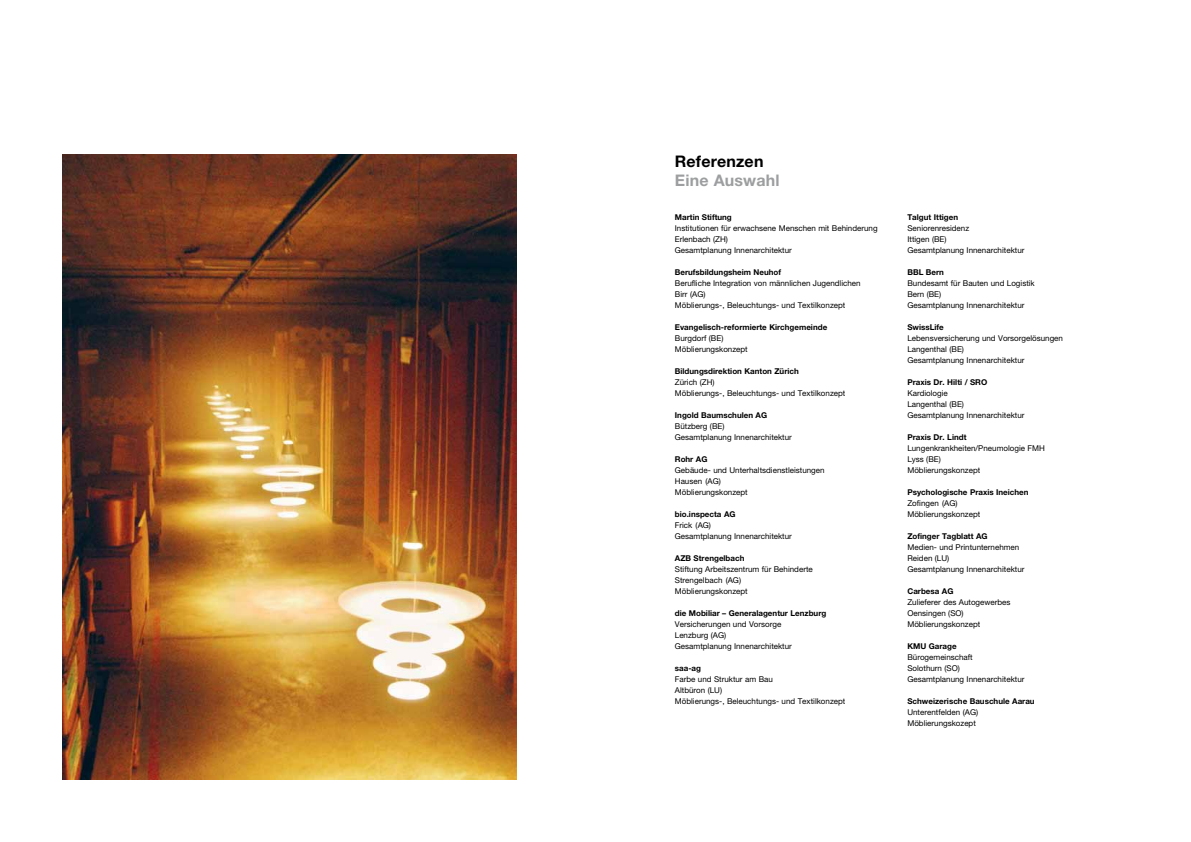
<style>
.page{position:relative;width:1191px;height:842px;background:#fff}
.page>*{position:absolute;margin:0;border:0;box-sizing:border-box;transform-origin:0 0}
.t1{font:700 16px "Helvetica Neue";letter-spacing:.01em;color:#9c9e9f}
.t2{font:700 16px "Helvetica Neue";letter-spacing:.01em;color:#000}
.t3{font:8px/11px "Helvetica Neue";color:#000}
.t4{font:700 8px "Helvetica Neue";color:#000}
</style>
<div class="page">
<img style="left:62px;top:154px;width:454px;height:626px">
<h1 class="t2" style="left:675px;top:151px;width:90px">Referenzen</h1>
<h1 class="t1" style="left:675px;top:171px;width:106px">Eine Auswahl</h1>
<p class="t4" style="left:675px;top:212px;width:58px">Martin Stiftung</p>
<p class="t3" style="left:675px;top:222px;width:204px">Institutionen für erwachsene Menschen mit Behinderung<br>Erlenbach (ZH)<br>Gesamtplanung Innenarchitektur</p>
<p class="t4" style="left:675px;top:267px;width:108px">Berufsbildungsheim Neuhof</p>
<p class="t3" style="left:675px;top:277px;width:187px">Berufliche Integration von männlichen Jugendlichen<br>Birr (AG)<br>Möblierungs-, Beleuchtungs- und Textilkonzept</p>
<p class="t4" style="left:675px;top:322px;width:154px">Evangelisch-reformierte Kirchgemeinde</p>
<p class="t3" style="left:675px;top:332px;width:74px">Burgdorf (BE)<br>Möblierungskonzept</p>
<p class="t4" style="left:675px;top:366px;width:125px">Bildungsdirektion Kanton Zürich</p>
<p class="t3" style="left:675px;top:376px;width:172px">Zürich (ZH)<br>Möblierungs-, Beleuchtungs- und Textilkonzept</p>
<p class="t4" style="left:675px;top:410px;width:94px">Ingold Baumschulen AG</p>
<p class="t3" style="left:675px;top:420px;width:118px">Bützberg (BE)<br>Gesamtplanung Innenarchitektur</p>
<p class="t4" style="left:675px;top:454px;width:34px">Rohr AG</p>
<p class="t3" style="left:675px;top:464px;width:151px">Gebäude- und Unterhaltsdienstleistungen<br>Hausen (AG)<br>Möblierungskonzept</p>
<p class="t4" style="left:675px;top:509px;width:62px">bio.inspecta AG</p>
<p class="t3" style="left:675px;top:519px;width:118px">Frick (AG)<br>Gesamtplanung Innenarchitektur</p>
<p class="t4" style="left:675px;top:553px;width:71px">AZB Strengelbach</p>
<p class="t3" style="left:675px;top:563px;width:139px">Stiftung Arbeitszentrum für Behinderte<br>Strengelbach (AG)<br>Möblierungskonzept</p>
<p class="t4" style="left:675px;top:608px;width:153px">die Mobiliar – Generalagentur Lenzburg</p>
<p class="t3" style="left:675px;top:618px;width:118px">Versicherungen und Vorsorge<br>Lenzburg (AG)<br>Gesamtplanung Innenarchitektur</p>
<p class="t4" style="left:675px;top:663px;width:28px">saa-ag</p>
<p class="t3" style="left:675px;top:673px;width:172px">Farbe und Struktur am Bau<br>Altbüron (LU)<br>Möblierungs-, Beleuchtungs- und Textilkonzept</p>
<p class="t4" style="left:907px;top:212px;width:52px">Talgut Ittigen</p>
<p class="t3" style="left:907px;top:222px;width:118px">Seniorenresidenz<br>Ittigen (BE)<br>Gesamtplanung Innenarchitektur</p>
<p class="t4" style="left:907px;top:267px;width:38px">BBL Bern</p>
<p class="t3" style="left:907px;top:277px;width:129px">Bundesamt für Bauten und Logistik<br>Bern (BE)<br>Gesamtplanung Innenarchitektur</p>
<p class="t4" style="left:907px;top:322px;width:38px">SwissLife</p>
<p class="t3" style="left:907px;top:332px;width:157px">Lebensversicherung und Vorsorgelösungen<br>Langenthal (BE)<br>Gesamtplanung Innenarchitektur</p>
<p class="t4" style="left:907px;top:377px;width:81px">Praxis Dr. Hilti / SRO</p>
<p class="t3" style="left:907px;top:387px;width:118px">Kardiologie<br>Langenthal (BE)<br>Gesamtplanung Innenarchitektur</p>
<p class="t4" style="left:907px;top:432px;width:61px">Praxis Dr. Lindt</p>
<p class="t3" style="left:907px;top:442px;width:139px">Lungenkrankheiten/Pneumologie FMH<br>Lyss (BE)<br>Möblierungskonzept</p>
<p class="t4" style="left:907px;top:487px;width:123px">Psychologische Praxis Ineichen</p>
<p class="t3" style="left:907px;top:497px;width:74px">Zofingen (AG)<br>Möblierungskonzept</p>
<p class="t4" style="left:907px;top:531px;width:82px">Zofinger Tagblatt AG</p>
<p class="t3" style="left:907px;top:541px;width:118px">Medien- und Printunternehmen<br>Reiden (LU)<br>Gesamtplanung Innenarchitektur</p>
<p class="t4" style="left:907px;top:586px;width:47px">Carbesa AG</p>
<p class="t3" style="left:907px;top:596px;width:105px">Zulieferer des Autogewerbes<br>Oensingen (SO)<br>Möblierungskonzept</p>
<p class="t4" style="left:907px;top:641px;width:51px">KMU Garage</p>
<p class="t3" style="left:907px;top:651px;width:118px">Bürogemeinschaft<br>Solothurn (SO)<br>Gesamtplanung Innenarchitektur</p>
<p class="t4" style="left:907px;top:696px;width:129px">Schweizerische Bauschule Aarau</p>
<p class="t3" style="left:907px;top:706px;width:72px">Unterentfelden (AG)<br>Möblierungskozept</p>
</div>
